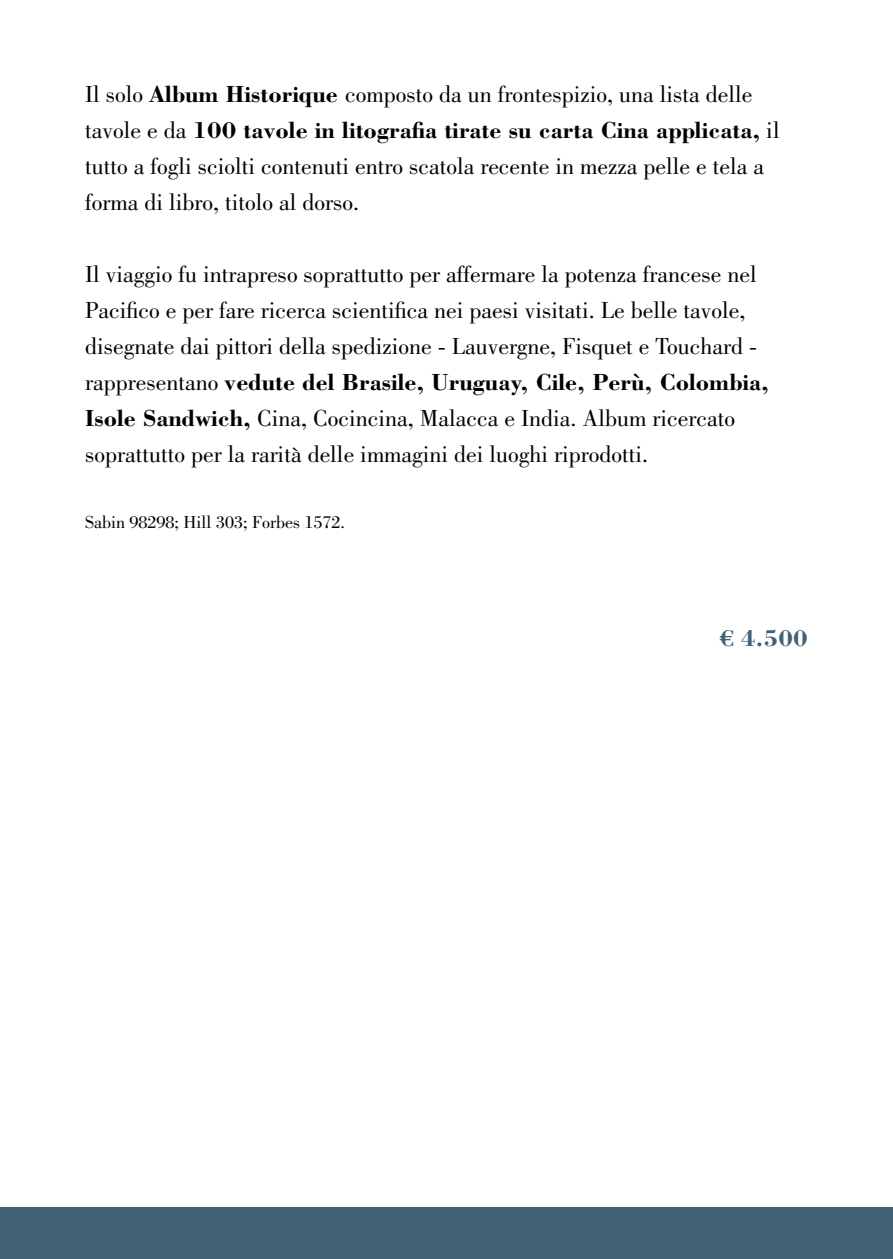
<style>
.page{position:relative;width:893px;height:1259px;background:#fff}
.page>*{position:absolute;margin:0;border:0;box-sizing:border-box;transform-origin:0 0}
.t1{font:24px/36px "Bodoni Std";color:#000}
.t2{font:700 24px "Bodoni Std";color:#416176}
.t3{font:18px "Bodoni Std";color:#000}
.s1{font-weight:700}
</style>
<div class="page">
<div style="left:0;top:1207px;width:893px;height:52px;background:#416176"></div>
<p class="t1" style="left:85px;top:76px;width:696px">Il solo <span class="s1">Album Historique</span> composto da un frontespizio, una lista delle tavole e da <span class="s1">100 tavole in litografia tirate su carta Cina applicata,</span> il tutto a fogli sciolti contenuti entro scatola recente in mezza pelle e tela a forma di libro, titolo al dorso.</p>
<p class="t1" style="left:85px;top:256px;width:686px">Il viaggio fu intrapreso soprattutto per affermare la potenza francese nel Pacifico e per fare ricerca scientifica nei paesi visitati. Le belle tavole, disegnate dai pittori della spedizione - Lauvergne, Fisquet e Touchard - rappresentano <span class="s1">vedute del Brasile, Uruguay, Cile, Perù, Colombia, Isole Sandwich,</span> Cina, Cocincina, Malacca e India. Album ricercato soprattutto per la rarità delle immagini dei luoghi riprodotti.</p>
<p class="t3" style="left:85px;top:512px;width:261px">Sabin 98298; Hill 303; Forbes 1572.</p>
<p class="t2" style="left:719px;top:623px;width:90px">€ 4.500</p>
</div>
